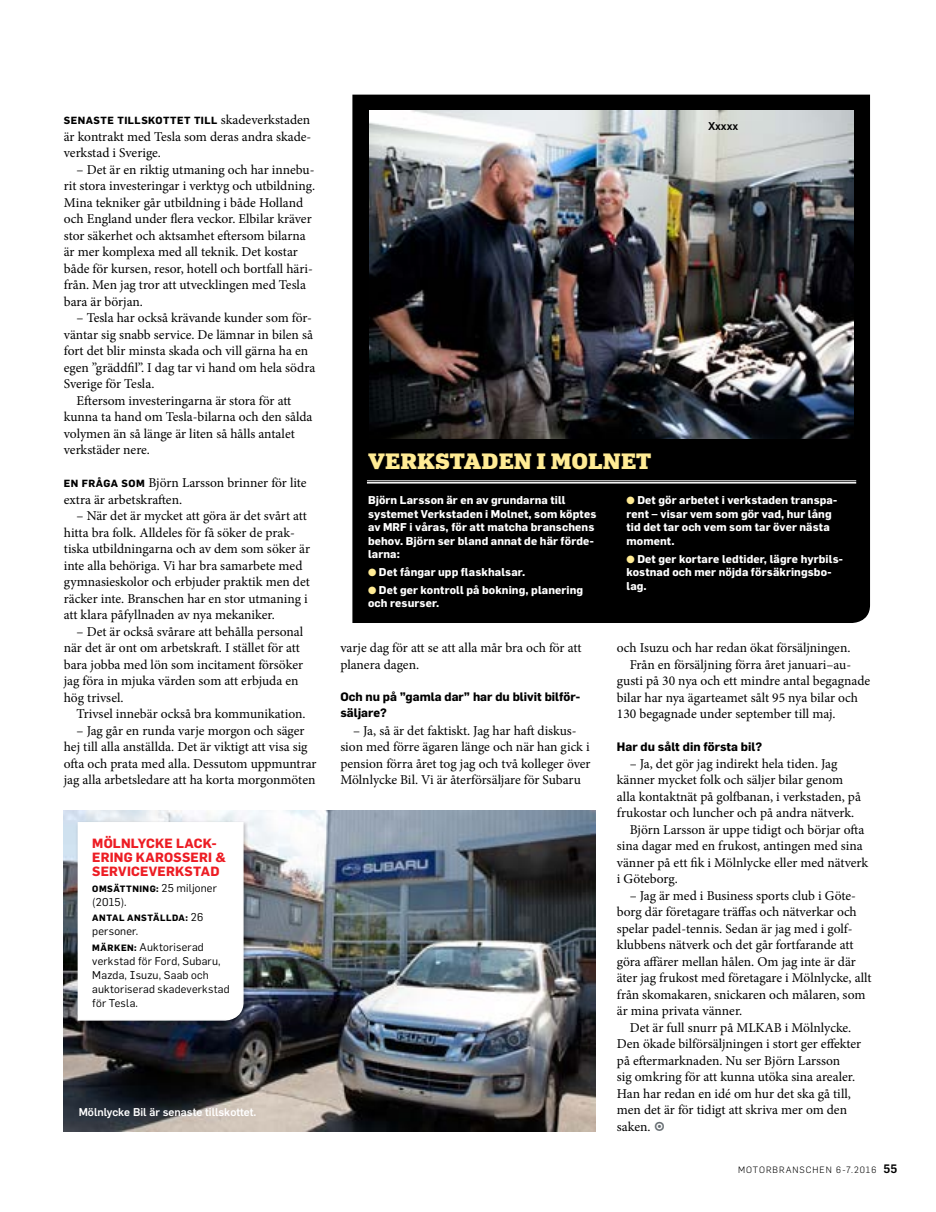
<style>
.page{position:relative;width:936px;height:1212px;background:#fff}
.page>*{position:absolute;margin:0;border:0;box-sizing:border-box;transform-origin:0 0}
.t1{font:900 21px "Popular";letter-spacing:.03em;color:#ffeb94}
.t2{font:13.5px/16.5px "Minion Pro";color:#000}
.t3{font:700 13.2px/14.1px "Flama";letter-spacing:.01em;color:#ed1d24}
.t4{font:700 12px/16px "Flama";color:#000}
.t5{font:700 11.1px/13.5px "Flama";letter-spacing:.01em;color:#fff}
.t6{font:11.1px/14.1px "Flama";letter-spacing:.015em;color:#000}
.t7{font:500 11.1px "Flama";color:#fff}
.t8{font:500 11.1px "Flama";color:#000}
.t9{font:700 10.2px "Flama";letter-spacing:.05em;color:#000}
.t10{font:700 9px "Flama";letter-spacing:.055em;color:#000}
.t11{font:300 9px "Flama";letter-spacing:.11em;color:#000}
.s1{font-family:"Minion Pro";font-weight:400;font-size:13.5px}
.s2{font-family:"Flama";font-weight:700;font-size:10.2px}
.s3{font-weight:400;font-size:11.1px}
.s4{font-weight:700;font-size:9px}
.s5{color:#ffeb94}
.s6{font-weight:500;font-size:12px}
</style>
<div class="page">
<div style="left:352px;top:95px;width:518px;height:528px;background:#000"></div>
<img style="left:369px;top:111px;width:484px;height:327px">
<hr style="left:367px;top:480px;width:489px;height:1px;background:#fff">
<hr style="left:367px;top:482px;width:489px;height:1px;background:#fff">
<img style="left:64px;top:810px;width:531px;height:321px">
<div style="left:75px;top:820px;width:173px;height:205px;background:#000;opacity:.25"></div>
<svg style="left:77px;top:821px;width:167px;height:200px"></svg>
<p class="t9" style="left:64px;top:114px;width:248px">SENASTE TILLSKOTTET TILL <span class="s1">skadeverkstaden</span></p>
<p class="t2" style="left:64px;top:128px;width:249px">är kontrakt med Tesla som deras andra skade&shy;verkstad i Sverige.</p>
<p class="t2" style="left:64px;top:161px;width:253px;text-indent:13px">– Det är en riktig utmaning och har innebu&shy;rit stora investeringar i verktyg och utbildning.<br>Mina tekniker går utbildning i både Holland och England under flera veckor. Elbilar kräver stor säkerhet och aktsamhet eftersom bilarna är mer komplexa med all teknik. Det kostar både för kursen, resor, hotell och bortfall häri&shy;från. Men jag tror att utvecklingen med Tesla bara är början.</p>
<p class="t2" style="left:77px;top:310px;width:237px">– Tesla har också krävande kunder som för-</p>
<p class="t2" style="left:64px;top:326px;width:251px">väntar sig snabb service. De lämnar in bilen så</p>
<p class="t2" style="left:64px;top:343px;width:246px">fort det blir minsta skada och vill gärna ha en</p>
<p class="t2" style="left:64px;top:359px;width:253px">egen ”gräddfil”. I dag tar vi hand om hela södra</p>
<p class="t2" style="left:64px;top:376px;width:92px">Sverige för Tesla.</p>
<p class="t2" style="left:77px;top:392px;width:216px">Eftersom investeringarna är stora för att</p>
<p class="t2" style="left:64px;top:409px;width:250px">kunna ta hand om Tesla-bilarna och den sålda</p>
<p class="t2" style="left:64px;top:425px;width:232px">volymen än så länge är liten så hålls antalet</p>
<p class="t2" style="left:64px;top:442px;width:88px">verkstäder nere.</p>
<p class="t2" style="left:64px;top:475px;width:244px"><span class="s2">EN FRÅGA SOM</span> Björn Larsson brinner för lite extra är arbetskraften.</p>
<p class="t2" style="left:64px;top:508px;width:248px;text-indent:13px">– När det är mycket att göra är det svårt att hitta bra folk. Alldeles för få söker de prak&shy;tiska utbildningarna och av dem som söker är inte alla behöriga. Vi har bra samarbete med gymnasieskolor och erbjuder praktik men det räcker inte. Branschen har en stor utmaning i att klara påfyllnaden av nya mekaniker.</p>
<p class="t2" style="left:64px;top:623px;width:241px;text-indent:13px">– Det är också svårare att behålla personal när det är ont om arbetskraft. I stället för att bara jobba med lön som incitament försöker jag föra in mjuka värden som att erbjuda en hög trivsel.</p>
<p class="t2" style="left:77px;top:706px;width:230px">Trivsel innebär också bra kommunikation.</p>
<p class="t2" style="left:64px;top:722px;width:254px;text-indent:13px">– Jag går en runda varje morgon och säger hej till alla anställda. Det är viktigt att visa sig ofta och prata med alla. Dessutom uppmuntrar jag alla arbetsledare att ha korta morgonmöten</p>
<p class="t3" style="left:92px;top:836px;width:135px">MÖLNLYCKE LACK-<br>ERING KAROSSERI &amp;<br>SERVICEVERKSTAD</p>
<p class="t10" style="left:92px;top:883px;width:126px">OMSÄTTNING: <span class="s3">25 miljoner</span></p>
<p class="t6" style="left:92px;top:894px;width:36px">(2015).</p>
<p class="t10" style="left:92px;top:912px;width:112px">ANTAL ANSTÄLLDA: <span class="s3">26</span></p>
<p class="t6" style="left:92px;top:923px;width:113px;line-height:15.6px">personer.<br><span class="s4">MÄRKEN:</span> Auktoriserad</p>
<p class="t6" style="left:92px;top:954px;width:139px">verkstad för Ford, Subaru,<br>Mazda, Isuzu, Saab och auktoriserad skadeverkstad för Tesla.</p>
<p class="t7" style="left:79px;top:1105px;width:179px">Mölnlycke Bil är senaste tillskottet.</p>
<p class="t8" style="left:708px;top:120px;width:31px">Xxxxx</p>
<h1 class="t1" style="left:368px;top:447px;width:285px">VERKSTADEN I MOLNET</h1>
<p class="t5" style="left:368px;top:493px;width:230px">Björn Larsson är en av grundarna till systemet Verkstaden i Molnet, som köptes av MRF i våras, för att matcha branschens behov. Björn ser bland annat de här förde&shy;larna:</p>
<p class="t5" style="left:368px;top:565px;width:159px"><span class="s5">●</span> Det fångar upp flaskhalsar.</p>
<p class="t5" style="left:368px;top:583px;width:217px"><span class="s5">●</span> Det ger kontroll på bokning, planering och resurser.</p>
<p class="t5" style="left:626px;top:493px;width:212px"><span class="s5">●</span> Det gör arbetet i verkstaden transpa&shy;rent – visar vem som gör vad, hur lång tid det tar och vem som tar över nästa moment.</p>
<p class="t5" style="left:626px;top:551px;width:218px"><span class="s5">●</span> Det ger kortare ledtider, lägre hyrbils&shy;kostnad och mer nöjda försäkringsbo&shy;lag.</p>
<p class="t2" style="left:340px;top:640px;width:242px">varje dag för att se att alla mår bra och för att planera dagen.</p>
<p class="t4" style="left:340px;top:689px;width:241px">Och nu på ”gamla dar” har du blivit bilför&shy;säljare?</p>
<p class="t2" style="left:340px;top:722px;width:252px;text-indent:13px">– Ja, så är det faktiskt. Jag har haft diskus&shy;sion med förre ägaren länge och när han gick i pension förra året tog jag och två kolleger över Mölnlycke Bil. Vi är återförsäljare för Subaru</p>
<p class="t2" style="left:617px;top:640px;width:235px">och Isuzu och har redan ökat försäljningen.</p>
<p class="t2" style="left:629px;top:656px;width:223px">Från en försäljning förra året januari–au-</p>
<p class="t2" style="left:617px;top:673px;width:255px">gusti på 30 nya och ett mindre antal begagnade</p>
<p class="t2" style="left:617px;top:689px;width:243px">bilar har nya ägarteamet sålt 95 nya bilar och</p>
<p class="t2" style="left:617px;top:706px;width:220px">130 begagnade under september till maj.</p>
<p class="t4" style="left:617px;top:738px;width:147px">Har du sålt din första bil?</p>
<p class="t2" style="left:629px;top:755px;width:209px">– Ja, det gör jag indirekt hela tiden. Jag</p>
<p class="t2" style="left:617px;top:772px;width:228px">känner mycket folk och säljer bilar genom</p>
<p class="t2" style="left:617px;top:788px;width:245px">alla kontaktnät på golfbanan, i verkstaden, på</p>
<p class="t2" style="left:617px;top:805px;width:239px">frukostar och luncher och på andra nätverk.</p>
<p class="t2" style="left:629px;top:821px;width:236px">Björn Larsson är uppe tidigt och börjar ofta</p>
<p class="t2" style="left:617px;top:838px;width:247px">sina dagar med en frukost, antingen med sina</p>
<p class="t2" style="left:617px;top:854px;width:253px">vänner på ett fik i Mölnlycke eller med nätverk</p>
<p class="t2" style="left:617px;top:871px;width:62px">i Göteborg.</p>
<p class="t2" style="left:629px;top:887px;width:228px">– Jag är med i Business sports club i Göte-</p>
<p class="t2" style="left:617px;top:904px;width:241px">borg där företagare träffas och nätverkar och</p>
<p class="t2" style="left:617px;top:920px;width:237px">spelar padel-tennis. Sedan är jag med i golf-</p>
<p class="t2" style="left:617px;top:937px;width:238px">klubbens nätverk och det går fortfarande att</p>
<p class="t2" style="left:617px;top:953px;width:240px">göra affärer mellan hålen. Om jag inte är där</p>
<p class="t2" style="left:617px;top:970px;width:256px">äter jag frukost med företagare i Mölnlycke, allt</p>
<p class="t2" style="left:617px;top:986px;width:250px">från skomakaren, snickaren och målaren, som</p>
<p class="t2" style="left:617px;top:1003px;width:127px">är mina privata vänner.</p>
<p class="t2" style="left:629px;top:1019px;width:223px">Det är full snurr på MLKAB i Mölnlycke.</p>
<p class="t2" style="left:617px;top:1036px;width:246px">Den ökade bilförsäljningen i stort ger effekter</p>
<p class="t2" style="left:617px;top:1052px;width:225px">på eftermarknaden. Nu ser Björn Larsson</p>
<p class="t2" style="left:617px;top:1069px;width:240px">sig omkring för att kunna utöka sina arealer.</p>
<p class="t2" style="left:617px;top:1085px;width:235px">Han har redan en idé om hur det ska gå till,</p>
<p class="t2" style="left:617px;top:1102px;width:232px">men det är för tidigt att skriva mer om den</p>
<p class="t2" style="left:617px;top:1118px;width:35px">saken.</p>
<p class="t11" style="left:738px;top:1164px;width:161px">MOTORBRANSCHEN 6-7.2016 <span class="s6">55</span></p>
</div>
